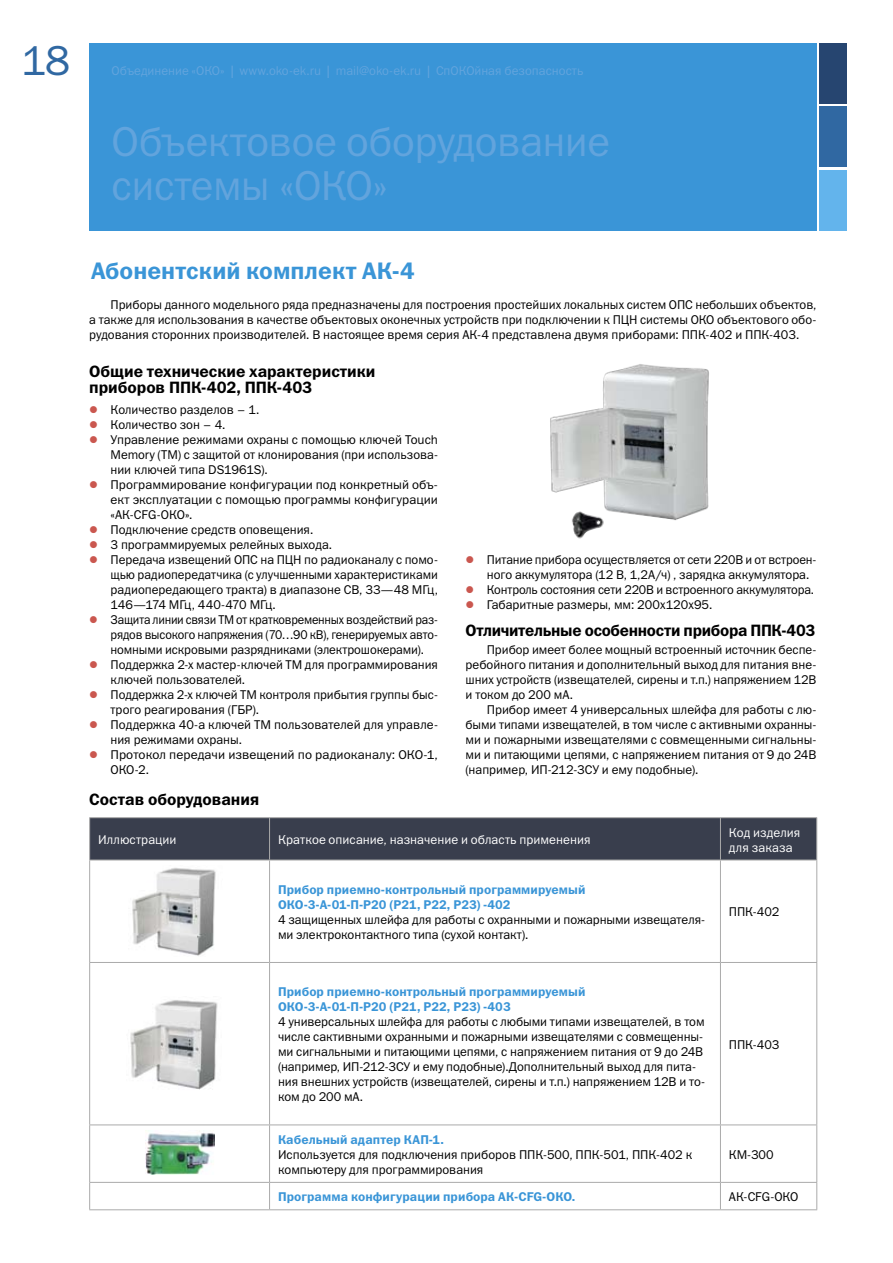
<style>
.page{position:relative;width:893px;height:1263px;background:#fff}
.page>*{position:absolute;margin:0;border:0;box-sizing:border-box;transform-origin:0 0}
.t1{font:42px/43.5px "Franklin Gothic Book C";letter-spacing:-.01em;color:#62a4dd}
.t2{font:42px "Franklin Gothic Book C";color:#3068a2}
.t3{font:24px "Franklin Gothic Demi C";color:#3a95d7}
.t4{font:16.5px/16.5px "Franklin Gothic Demi C";letter-spacing:-.01em;color:#000}
.t5{font:12.75px/15px "Franklin Gothic Book C";letter-spacing:-.005em;color:#000}
.t6{font:12.75px/15px "Franklin Gothic Demi C";letter-spacing:.005em;color:#3a95d7}
.t7{font:12.75px/15px "Franklin Gothic Book C";letter-spacing:.005em;color:#fff}
.t8{font:12.75px "Franklin Gothic Book C";color:#62a4dd}
.s1{font-size:18px}
</style>
<div class="page">
<div style="left:89px;top:43px;width:727px;height:187px;background:#3a95d7"></div>
<div style="left:90px;top:818px;width:726px;height:42px;background:#393e4d"></div>
<hr style="left:269px;top:818px;width:1px;height:42px;background:#aaa">
<hr style="left:720px;top:818px;width:1px;height:42px;background:#aaa">
<hr style="left:269px;top:860px;width:1px;height:102px;background:#aaa">
<hr style="left:720px;top:860px;width:1px;height:102px;background:#aaa">
<hr style="left:270px;top:962px;width:450px;height:1px;background:#aaa">
<hr style="left:269px;top:963px;width:1px;height:161px;background:#aaa">
<hr style="left:720px;top:962px;width:97px;height:1px;background:#aaa">
<hr style="left:720px;top:963px;width:1px;height:161px;background:#aaa">
<hr style="left:89px;top:1124px;width:181px;height:1px;background:#aaa">
<hr style="left:270px;top:1124px;width:450px;height:1px;background:#aaa">
<hr style="left:269px;top:1125px;width:1px;height:57px;background:#aaa">
<hr style="left:720px;top:1124px;width:97px;height:1px;background:#aaa">
<hr style="left:720px;top:1125px;width:1px;height:57px;background:#aaa">
<hr style="left:89px;top:1182px;width:181px;height:1px;background:#aaa">
<hr style="left:270px;top:1182px;width:450px;height:1px;background:#aaa">
<svg style="left:269px;top:1183px;width:1px;height:26px"></svg>
<hr style="left:720px;top:1182px;width:97px;height:1px;background:#aaa">
<svg style="left:720px;top:1183px;width:1px;height:26px"></svg>
<hr style="left:89px;top:860px;width:1px;height:102px;background:#aaa">
<hr style="left:816px;top:860px;width:1px;height:102px;background:#aaa">
<hr style="left:89px;top:963px;width:1px;height:161px;background:#aaa">
<hr style="left:816px;top:963px;width:1px;height:161px;background:#aaa">
<hr style="left:89px;top:1125px;width:1px;height:57px;background:#aaa">
<hr style="left:816px;top:1125px;width:1px;height:57px;background:#aaa">
<svg style="left:89px;top:1183px;width:1px;height:26px"></svg>
<svg style="left:816px;top:1183px;width:1px;height:26px"></svg>
<hr style="left:89px;top:1209px;width:181px;height:1px;background:#aaa">
<hr style="left:270px;top:1209px;width:450px;height:1px;background:#aaa">
<hr style="left:720px;top:1209px;width:97px;height:1px;background:#aaa">
<hr style="left:89px;top:962px;width:181px;height:1px;background:#aaa">
<hr style="left:89px;top:817px;width:181px;height:1px;background:#aaa">
<hr style="left:89px;top:818px;width:1px;height:42px;background:#aaa">
<hr style="left:270px;top:817px;width:450px;height:1px;background:#aaa">
<hr style="left:720px;top:817px;width:97px;height:1px;background:#aaa">
<hr style="left:816px;top:818px;width:1px;height:42px;background:#aaa">
<hr style="left:89px;top:860px;width:181px;height:1px;background:#aaa">
<hr style="left:270px;top:860px;width:450px;height:1px;background:#aaa">
<hr style="left:720px;top:860px;width:97px;height:1px;background:#aaa">
<img style="left:550px;top:364px;width:159px;height:175px">
<img style="left:145px;top:1131px;width:70px;height:44px">
<div style="left:819px;top:43px;width:27px;height:61px;background:#264570"></div>
<div style="left:819px;top:107px;width:27px;height:60px;background:#3068a2"></div>
<div style="left:819px;top:170px;width:27px;height:60px;background:#63b4ec"></div>
<img style="left:132px;top:868px;width:84px;height:88px">
<img style="left:130px;top:1000px;width:88px;height:90px">
<h1 class="t2" style="left:21px;top:38px;width:50px">18</h1>
<p class="t8" style="left:112px;top:64px;width:348px">Объединение «ОКО» <span class="s1">|</span> www.oko-ek.ru <span class="s1">|</span> mail@oko-ek.ru <span class="s1">|</span> Споко</p>
<p class="t8" style="left:474px;top:64px;width:110px">йная безопасность</p>
<h1 class="t1" style="left:112px;top:120px;width:500px">Объектовое оборудование системы «ОКО»</h1>
<h2 class="t3" style="left:91px;top:257px;width:325px">Абонентский комплект АК-4</h2>
<p class="t5" style="left:89px;top:297px;width:729px;text-align:justify;text-indent:21px">Приборы данного модельного ряда предназначены для построения простейших локальных систем ОПС небольших объектов, а также для использования в качестве объектовых оконечных устройств при подключении к ПЦН системы ОКО объектового обо&shy;рудования сторонних производителей. В настоящее время серия АК-4 представлена двумя приборами: ППК-402 и ППК-403.</p>
<p class="t4" style="left:89px;top:363px;width:288px">Общие технические характеристики приборов ППК-402, ППК-403</p>
<p class="t5" style="left:111px;top:402px;width:329px">Количество разделов – 1.<br>Количество зон – 4.<br>Управление режимами охраны с помощью ключей Touch Memory (ТМ) с защитой от клонирования (при использова&shy;нии ключей типа DS1961S).<br>Программирование конфигурации под конкретный объ&shy;ект эксплуатации с помощью программы конфигурации «АК-CFG-ОКО».<br>Подключение средств оповещения.<br>3 программируемых релейных выхода.<br>Передача извещений ОПС на ПЦН по радиоканалу с помо&shy;щью радиопередатчика (с улучшенными характеристиками радиопередающего тракта) в диапазоне СB, 33—48 МГц, 146—174 МГц, 440-470 МГц.<br>Защита линии связи ТМ от кратковременных воздействий раз&shy;рядов высокого напряжения (70…90 кВ), генерируемых авто&shy;номными искровыми разрядниками (электрошокерами).<br>Поддержка 2-х мастер-ключей ТМ для программирования ключей пользователей.<br>Поддержка 2-х ключей TM контроля прибытия группы быс&shy;трого реагирования (ГБР).<br>Поддержка 40-а ключей TM пользователей для управле&shy;ния режимами охраны.<br>Протокол передачи извещений по радиоканалу: ОКО-1, ОКО-2.</p>
<p class="t4" style="left:89px;top:791px;width:171px">Состав оборудования</p>
<p class="t7" style="left:98px;top:832px;width:80px">Иллюстрации</p>
<p class="t7" style="left:278px;top:832px;width:314px">Краткое описание, назначение и область применения</p>
<p class="t7" style="left:729px;top:824px;width:73px">Код изделия для заказа</p>
<p class="t6" style="left:278px;top:882px;width:309px">Прибор приемно-контрольный программируемый<br>ОКО-3-А-01-П-Р20 (Р21, Р22, Р23) -402</p>
<p class="t5" style="left:278px;top:912px;width:429px">4 защищенных шлейфа для работы с охранными и пожарными извещателя&shy;ми электроконтактного типа (сухой контакт).</p>
<p class="t5" style="left:487px;top:552px;width:331px">Питание прибора осуществляется от сети 220В и от встроен&shy;ного аккумулятора (12 В, 1,2А/ч) , зарядка аккумулятора.<br>Контроль состояния сети 220В и встроенного аккумулятора.<br>Габаритные размеры, мм: 200х120х95.</p>
<p class="t4" style="left:466px;top:622px;width:351px">Отличительные особенности прибора ППК-403</p>
<p class="t5" style="left:466px;top:642px;width:352px;text-align:justify;text-indent:21px">Прибор имеет более мощный встроенный источник беспе&shy;ребойного питания и дополнительный выход для питания вне&shy;шних устройств (извещателей, сирены и т.п.) напряжением 12В и током до 200 мА.</p>
<p class="t5" style="left:466px;top:702px;width:352px;text-align:justify;text-indent:21px">Прибор имеет 4 универсальных шлейфа для работы с лю&shy;быми типами извещателей, в том числе с активными охранны&shy;ми и пожарными извещателями с совмещенными сигнальны&shy;ми и питающими цепями, с напряжением питания от 9 до 24В (например, ИП-212-3СУ и ему подобные).</p>
<p class="t5" style="left:729px;top:904px;width:52px">ППК-402</p>
<p class="t6" style="left:278px;top:984px;width:309px">Прибор приемно-контрольный программируемый<br>ОКО-3-А-01-П-Р20 (Р21, Р22, Р23) -403</p>
<p class="t5" style="left:278px;top:1014px;width:428px">4 универсальных шлейфа для работы с любыми типами извещателей, в том числе сактивными охранными и пожарными извещателями с совмещенны&shy;ми сигнальными и питающими цепями, с напряжением питания от 9 до 24В (например, ИП-212-3СУ и ему подобные).Дополнительный выход для пита&shy;ния внешних устройств (извещателей, сирены и т.п.) напряжением 12В и то&shy;ком до 200 мА.</p>
<p class="t5" style="left:729px;top:1037px;width:52px">ППК-403</p>
<p class="t6" style="left:278px;top:1132px;width:168px">Кабельный адаптер КАП-1.</p>
<p class="t5" style="left:278px;top:1147px;width:416px">Используется для подключения приборов ППК-500, ППК-501, ППК-402 к компьютеру для программирования</p>
<p class="t5" style="left:729px;top:1147px;width:46px">КМ-300</p>
<p class="t6" style="left:278px;top:1189px;width:299px">Программа конфигурации прибора АК-CFG-ОКО.</p>
<p class="t5" style="left:729px;top:1189px;width:71px">АК-CFG-ОКО</p>
</div>
